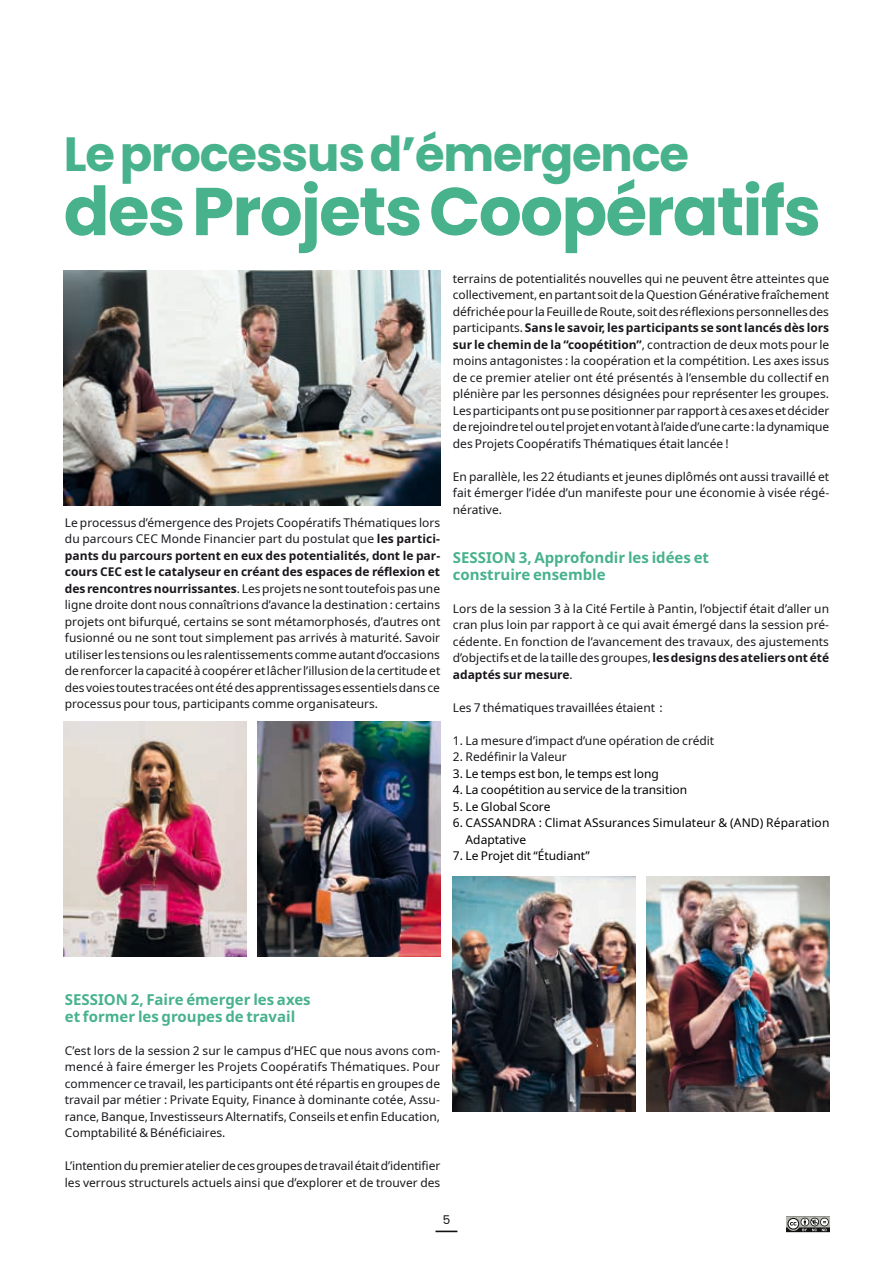
<style>
.page{position:relative;width:893px;height:1263px;background:#fff}
.page>*{position:absolute;margin:0;border:0;box-sizing:border-box;transform-origin:0 0}
.t1{font:700 67.5px "Poppins";letter-spacing:-.025em;color:#47b28c}
.t2{font:700 48px "Poppins";letter-spacing:-.025em;color:#47b28c}
.t3{font:700 15px/16.5px "Noto Sans";color:#47b28c}
.t4{font:12px/16.5px "Noto Sans";color:#1a171c;text-align:justify}
.t5{font:12px/16.5px "Noto Sans";color:#010000}
.t6{font:12px "Poppins";color:#111211}
.s1{font-weight:700}
</style>
<div class="page">
<svg style="left:787px;top:1216px;width:43px;height:17px"></svg>
<hr style="left:435px;top:1230px;width:22px;height:2px;background:#111211">
<img style="left:64px;top:270px;width:376px;height:235px">
<img style="left:257px;top:721px;width:183px;height:236px">
<img style="left:64px;top:721px;width:183px;height:236px">
<img style="left:646px;top:876px;width:183px;height:235px">
<img style="left:453px;top:876px;width:183px;height:235px">
<h2 class="t2" style="left:64px;top:127px;width:627px">Le processus d’émergence</h2>
<h1 class="t1" style="left:64px;top:172px;width:759px">des Projets Coopératifs</h1>
<p class="t4" style="left:453px;top:271px;width:378px">terrains de potentialités nouvelles qui ne peuvent être atteintes que collectivement, en partant soit de la Question Générative fraîchement défrichée pour la Feuille de Route, soit des réflexions personnelles des participants. <span class="s1">Sans le savoir, les participants se sont lancés dès lors sur le chemin de la “coopétition”</span>, contraction de deux mots pour le moins antagonistes : la coopération et la compétition. Les axes issus de ce premier atelier ont été présentés à l’ensemble du collectif en plénière par les personnes désignées pour représenter les groupes.<br>Les participants ont pu se positionner par rapport à ces axes et décider de rejoindre tel ou tel projet en votant à l’aide d’une carte : la dynamique des Projets Coopératifs Thématiques était lancée !</p>
<p class="t4" style="left:453px;top:469px;width:378px">En parallèle, les 22 étudiants et jeunes diplômés ont aussi travaillé et fait émerger l’idée d’un manifeste pour une économie à visée régé&shy;nérative.</p>
<p class="t3" style="left:453px;top:550px;width:258px">SESSION 3, Approfondir les idées et construire ensemble</p>
<p class="t4" style="left:453px;top:601px;width:378px">Lors de la session 3 à la Cité Fertile à Pantin, l’objectif était d’aller un cran plus loin par rapport à ce qui avait émergé dans la session pré&shy;cédente. En fonction de l’avancement des travaux, des ajustements d’objectifs et de la taille des groupes, <span class="s1">les designs des ateliers ont été adaptés sur mesure</span>.</p>
<p class="t4" style="left:453px;top:700px;width:211px">Les 7 thématiques travaillées étaient :</p>
<p class="t4" style="left:453px;top:733px;width:263px">1. La mesure d’impact d’une opération de crédit</p>
<p class="t4" style="left:453px;top:749px;width:115px">2. Redéfinir la Valeur</p>
<p class="t5" style="left:453px;top:766px;width:207px">3. Le temps est bon, le temps est long</p>
<p class="t5" style="left:453px;top:782px;width:236px">4. La coopétition au service de la transition</p>
<p class="t5" style="left:453px;top:799px;width:99px">5. Le Global Score</p>
<p class="t5" style="left:466px;top:815px;width:365px;text-indent:-13px">6. CASSANDRA : Climat ASsurances Simulateur &amp; (AND) Réparation<br>Adaptative</p>
<p class="t5" style="left:453px;top:848px;width:138px">7. Le Projet dit “Étudiant”</p>
<p class="t4" style="left:65px;top:514px;width:377px">Le processus d’émergence des Projets Coopératifs Thématiques lors du parcours CEC Monde Financier part du postulat que <span class="s1">les partici&shy;pants du parcours portent en eux des potentialités, dont le par&shy;cours CEC est le catalyseur en créant des espaces de réflexion et des rencontres nourrissantes</span>. Les projets ne sont toutefois pas une ligne droite dont nous connaîtrions d’avance la destination : certains projets ont bifurqué, certains se sont métamorphosés, d’autres ont fusionné ou ne sont tout simplement pas arrivés à maturité. Savoir utiliser les tensions ou les ralentissements comme autant d’occasions de renforcer la capacité à coopérer et lâcher l’illusion de la certitude et des voies toutes tracées ont été des apprentissages essentiels dans ce processus pour tous, participants comme organisateurs.</p>
<p class="t3" style="left:65px;top:992px;width:247px">SESSION 2, Faire émerger les axes et former les groupes de travail</p>
<p class="t4" style="left:65px;top:1042px;width:377px">C’est lors de la session 2 sur le campus d’HEC que nous avons com&shy;mencé à faire émerger les Projets Coopératifs Thématiques. Pour commencer ce travail, les participants ont été répartis en groupes de travail par métier : Private Equity, Finance à dominante cotée, Assu&shy;rance, Banque, Investisseurs Alternatifs, Conseils et enfin Education, Comptabilité &amp; Bénéficiaires.</p>
<p class="t4" style="left:65px;top:1158px;width:377px">L’intention du premier atelier de ces groupes de travail était d’identifier les verrous structurels actuels ainsi que d’explorer et de trouver des</p>
<p class="t6" style="left:443px;top:1213px;width:9px">5</p>
</div>
